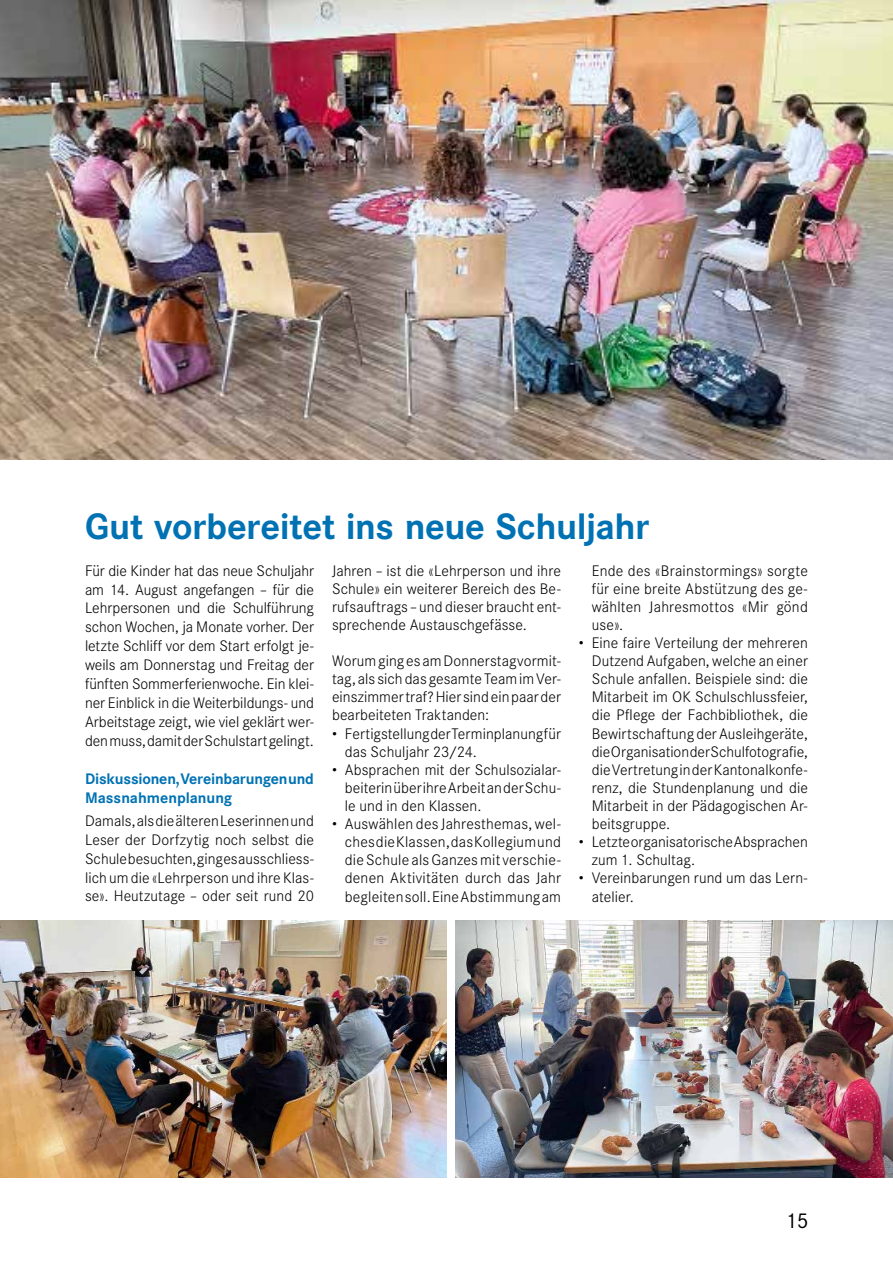
<style>
.page{position:relative;width:893px;height:1263px;background:#fff}
.page>*{position:absolute;margin:0;border:0;box-sizing:border-box;transform-origin:0 0}
.t1{font:700 36px "Corporate S";letter-spacing:-.015em;color:#0072b4}
.t2{font:21px "Corporate S";color:#000}
.t3{font:300 15px/18.1px "Corporate S";letter-spacing:.005em;color:#000;text-align:justify}
.t4{font:700 15px/18.9px "Corporate S";letter-spacing:-.01em;color:#0072b4}
</style>
<div class="page">
<img style="left:0;top:0;width:893px;height:459px">
<img style="left:0;top:921px;width:446px;height:257px">
<img style="left:455px;top:921px;width:438px;height:257px">
<h1 class="t1" style="left:85px;top:504px;width:566px">Gut vorbereitet ins neue Schuljahr</h1>
<p class="t3" style="left:85px;top:561px;width:230px;line-height:18.9px">Für die Kinder hat das neue Schuljahr am 14. August angefangen – für die Lehrpersonen und die Schulführung schon Wochen, ja Monate vorher. Der letzte Schliff vor dem Start erfolgt je&shy;weils am Donnerstag und Freitag der fünften Sommerferienwoche. Ein klei&shy;ner Einblick in die Weiterbildungs- und Arbeitstage zeigt, wie viel geklärt wer&shy;den muss, damit der Schulstart gelingt.</p>
<p class="t4" style="left:85px;top:769px;width:230px">Diskussionen, Vereinbarungen und<br>Massnahmenplanung</p>
<p class="t3" style="left:85px;top:811px;width:230px;line-height:18.9px">Damals, als die älteren Leserinnen und Leser der Dorfzytig noch selbst die Schule besuchten, ging es ausschliess&shy;lich um die «Lehrperson und ihre Klas&shy;se». Heutzutage – oder seit rund 20</p>
<p class="t3" style="left:332px;top:561px;width:230px">Jahren – ist die «Lehrperson und ihre Schule» ein weiterer Bereich des Be&shy;rufsauftrags – und dieser braucht ent&shy;sprechende Austauschgefässe.</p>
<p class="t3" style="left:332px;top:652px;width:230px">Worum ging es am Donnerstagvormit&shy;tag, als sich das gesamte Team im Ver&shy;einszimmer traf? Hier sind ein paar der bearbeiteten Traktanden:</p>
<p class="t3" style="left:345px;top:724px;width:218px;text-indent:-13px">• Fertigstellung der Terminplanung für das Schuljahr 23/24.</p>
<p class="t3" style="left:345px;top:760px;width:218px;text-indent:-13px">• Absprachen mit der Schulsozialar&shy;beiterin über ihre Arbeit an der Schu&shy;le und in den Klassen.</p>
<p class="t3" style="left:345px;top:815px;width:218px;text-indent:-13px">• Auswählen des Jahresthemas, wel&shy;ches die Klassen, das Kollegium und die Schule als Ganzes mit verschie&shy;denen Aktivitäten durch das Jahr begleiten soll. Eine Abstimmung am</p>
<p class="t3" style="left:592px;top:561px;width:218px">Ende des «Brainstormings» sorgte für eine breite Abstützung des ge&shy;wählten Jahresmottos «Mir gönd use».</p>
<p class="t3" style="left:592px;top:634px;width:218px;text-indent:-13px">• Eine faire Verteilung der mehreren Dutzend Aufgaben, welche an einer Schule anfallen. Beispiele sind: die Mitarbeit im OK Schulschlussfeier, die Pflege der Fachbibliothek, die Bewirtschaftung der Ausleihgeräte, die Organisation der Schulfotografie, die Vertretung in der Kantonalkonfe&shy;renz, die Stundenplanung und die Mitarbeit in der Pädagogischen Ar&shy;beitsgruppe.</p>
<p class="t3" style="left:592px;top:833px;width:218px;text-indent:-13px">• Letzte organisatorische Absprachen zum 1. Schultag.</p>
<p class="t3" style="left:592px;top:869px;width:218px;text-indent:-13px">• Vereinbarungen rund um das Lern&shy;atelier.</p>
<h2 class="t2" style="left:785px;top:1208px;width:25px">15</h2>
</div>
